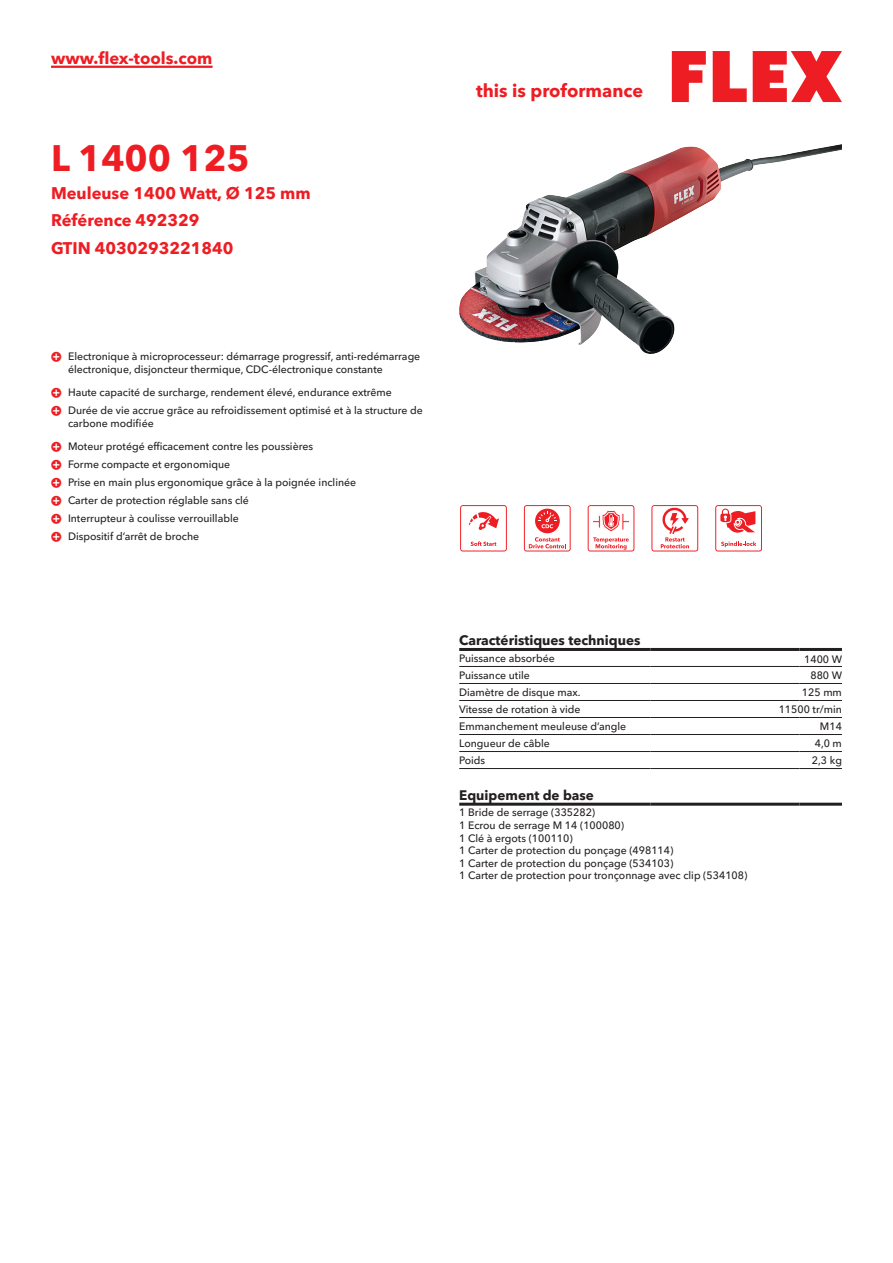
<style>
.page{position:relative;width:893px;height:1263px;background:#fff}
.page>*{position:absolute;margin:0;border:0;box-sizing:border-box;transform-origin:0 0}
.CB_AF_Product-name{font:700 36px "Avenir Next W1 G";color:#ee1d23}
.t1{font:700 18px "Avenir Next W1 G";color:#ee1d23}
.CB_AF_Product-short{font:700 16.5px "Avenir Next W1 G";color:#ee1d23}
.CB_AF_Order-number{font:700 16.5px "Avenir Next W1 G";color:#ee1d23}
.CB_AF_Table-headline{font:700 13.5px "Avenir Next W1 G";color:#231f20}
.CB_AF_Table-specific{font:500 10.5px/12.6px "Avenir Next W1 G";color:#231f20}
</style>
<div class="page">
<svg style="left:672px;top:51px;width:34px;height:51px"></svg>
<svg style="left:713px;top:51px;width:34px;height:51px"></svg>
<svg style="left:753px;top:51px;width:89px;height:51px"></svg>
<hr style="left:51px;top:66px;width:162px;height:2px;background:#ee1d23">
<img style="left:459px;top:145px;width:377px;height:196px">
<hr style="left:459px;top:666px;width:192px;height:1px;background:#231f20">
<hr style="left:651px;top:666px;width:148px;height:1px;background:#231f20">
<hr style="left:799px;top:666px;width:43px;height:1px;background:#231f20">
<hr style="left:459px;top:683px;width:192px;height:1px;background:#231f20">
<hr style="left:651px;top:683px;width:148px;height:1px;background:#231f20">
<hr style="left:799px;top:683px;width:43px;height:1px;background:#231f20">
<hr style="left:459px;top:700px;width:192px;height:1px;background:#231f20">
<hr style="left:651px;top:700px;width:148px;height:1px;background:#231f20">
<hr style="left:799px;top:700px;width:43px;height:1px;background:#231f20">
<hr style="left:459px;top:717px;width:192px;height:1px;background:#231f20">
<hr style="left:651px;top:717px;width:148px;height:1px;background:#231f20">
<hr style="left:799px;top:717px;width:43px;height:1px;background:#231f20">
<hr style="left:459px;top:734px;width:192px;height:1px;background:#231f20">
<hr style="left:651px;top:734px;width:148px;height:1px;background:#231f20">
<hr style="left:799px;top:734px;width:43px;height:1px;background:#231f20">
<hr style="left:459px;top:751px;width:192px;height:1px;background:#231f20">
<hr style="left:651px;top:751px;width:148px;height:1px;background:#231f20">
<hr style="left:799px;top:751px;width:43px;height:1px;background:#231f20">
<hr style="left:459px;top:768px;width:192px;height:1px;background:#231f20">
<hr style="left:651px;top:768px;width:148px;height:1px;background:#231f20">
<hr style="left:799px;top:768px;width:43px;height:1px;background:#231f20">
<hr style="left:459px;top:648px;width:192px;height:3px;background:#231f20">
<hr style="left:651px;top:648px;width:148px;height:3px;background:#231f20">
<hr style="left:799px;top:648px;width:43px;height:3px;background:#231f20">
<hr style="left:459px;top:803px;width:192px;height:3px;background:#231f20">
<hr style="left:651px;top:803px;width:148px;height:3px;background:#231f20">
<hr style="left:799px;top:803px;width:43px;height:3px;background:#231f20">
<svg style="left:460px;top:505px;width:47px;height:46px"></svg>
<svg style="left:524px;top:505px;width:47px;height:46px"></svg>
<svg style="left:588px;top:505px;width:46px;height:46px"></svg>
<svg style="left:651px;top:505px;width:47px;height:46px"></svg>
<svg style="left:715px;top:505px;width:47px;height:46px"></svg>
<h3 class="CB_AF_Product-short" style="left:51px;top:45px;width:163px">www.flex-tools.com</h3>
<p class="CB_AF_Product-name" style="left:51px;top:130px;width:200px">L 1400 125</p>
<p class="CB_AF_Product-short" style="left:51px;top:180px;width:261px">Meuleuse 1400 Watt, Ø 125 mm</p>
<p class="CB_AF_Order-number" style="left:51px;top:207px;width:150px">Référence 492329</p>
<p class="CB_AF_Order-number" style="left:51px;top:235px;width:184px">GTIN 4030293221840</p>
<h2 class="t1" style="left:476px;top:77px;width:169px">this is proformance</h2>
<p class="CB_AF_Table-specific" style="left:68px;top:349px;width:354px">Electronique à microprocesseur: démarrage progressif, anti-redémarrage électronique, disjoncteur thermique, CDC-électronique constante</p>
<p class="CB_AF_Table-specific" style="left:68px;top:385px;width:325px">Haute capacité de surcharge, rendement élevé, endurance extrême</p>
<p class="CB_AF_Table-specific" style="left:68px;top:403px;width:356px">Durée de vie accrue grâce au refroidissement optimisé et à la structure de carbone modifiée</p>
<p class="CB_AF_Table-specific" style="left:68px;top:439px;width:246px">Moteur protégé efficacement contre les poussières</p>
<p class="CB_AF_Table-specific" style="left:68px;top:457px;width:164px">Forme compacte et ergonomique</p>
<p class="CB_AF_Table-specific" style="left:68px;top:475px;width:290px">Prise en main plus ergonomique grâce à la poignée inclinée</p>
<p class="CB_AF_Table-specific" style="left:68px;top:493px;width:182px">Carter de protection réglable sans clé</p>
<p class="CB_AF_Table-specific" style="left:68px;top:511px;width:172px">Interrupteur à coulisse verrouillable</p>
<p class="CB_AF_Table-specific" style="left:68px;top:529px;width:133px">Dispositif d’arrêt de broche</p>
<p class="CB_AF_Table-headline" style="left:459px;top:630px;width:183px">Caractéristiques techniques</p>
<p class="CB_AF_Table-specific" style="left:459px;top:651px;width:97px">Puissance absorbée</p>
<p class="CB_AF_Table-specific" style="left:804px;top:652px;width:39px">1400 W</p>
<p class="CB_AF_Table-specific" style="left:459px;top:668px;width:72px">Puissance utile</p>
<p class="CB_AF_Table-specific" style="left:810px;top:668px;width:33px">880 W</p>
<p class="CB_AF_Table-specific" style="left:459px;top:685px;width:123px">Diamètre de disque max.</p>
<p class="CB_AF_Table-specific" style="left:802px;top:685px;width:41px">125 mm</p>
<p class="CB_AF_Table-specific" style="left:459px;top:702px;width:123px">Vitesse de rotation à vide</p>
<p class="CB_AF_Table-specific" style="left:779px;top:702px;width:65px">11500 tr/min</p>
<p class="CB_AF_Table-specific" style="left:459px;top:719px;width:169px">Emmanchement meuleuse d’angle</p>
<p class="CB_AF_Table-specific" style="left:820px;top:719px;width:23px">M14</p>
<p class="CB_AF_Table-specific" style="left:459px;top:736px;width:92px">Longueur de câble</p>
<p class="CB_AF_Table-specific" style="left:815px;top:736px;width:29px">4,0 m</p>
<p class="CB_AF_Table-specific" style="left:459px;top:753px;width:28px">Poids</p>
<p class="CB_AF_Table-specific" style="left:812px;top:753px;width:32px">2,3 kg</p>
<p class="CB_AF_Table-headline" style="left:459px;top:784px;width:136px">Equipement de base</p>
<p class="CB_AF_Table-specific" style="left:459px;top:805px;width:290px">1 Bride de serrage (335282)<br>1 Ecrou de serrage M 14 (100080)<br>1 Clé à ergots (100110)<br>1 Carter de protection du ponçage (498114)<br>1 Carter de protection du ponçage (534103)<br>1 Carter de protection pour tronçonnage avec clip (534108)</p>
</div>
